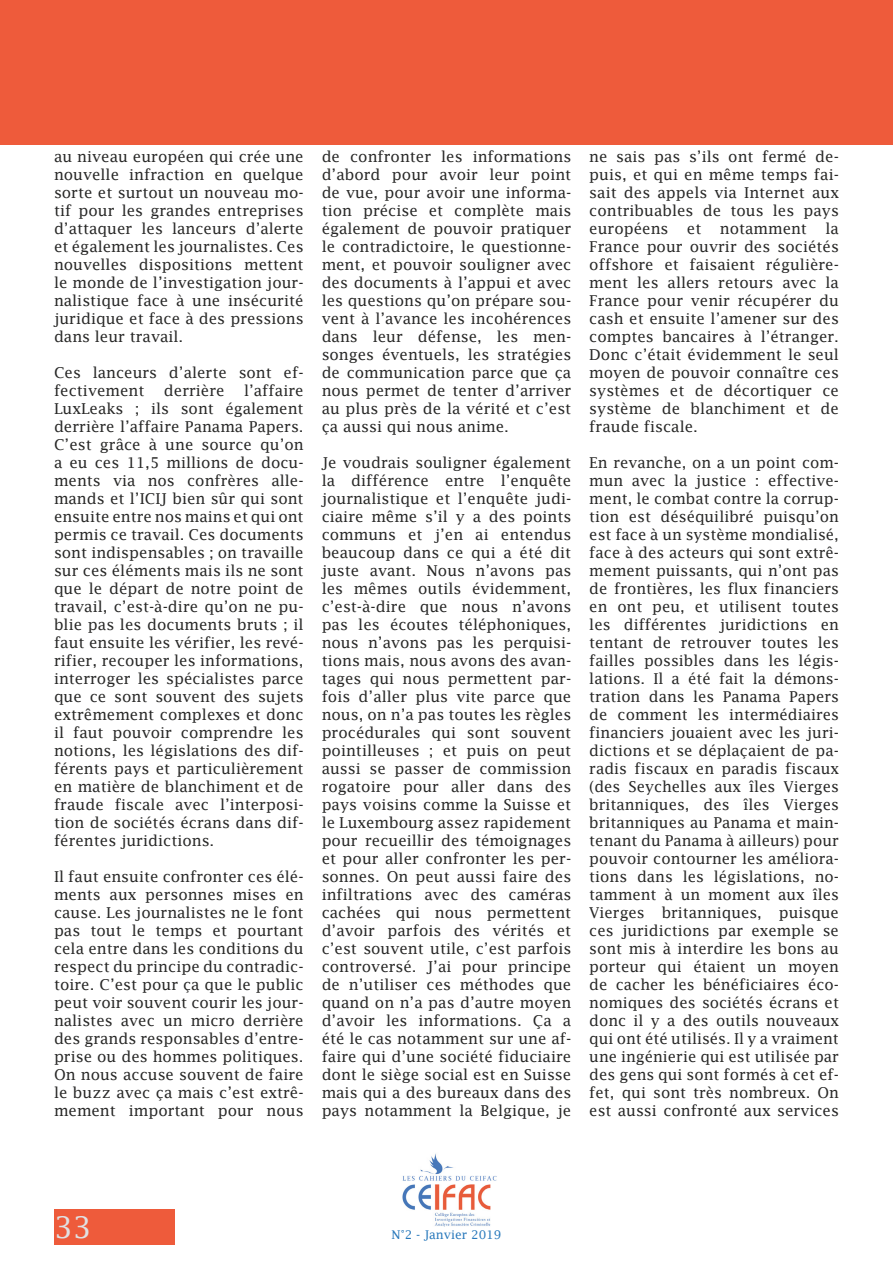
<style>
.page{position:relative;width:893px;height:1263px;background:#fff}
.page>*{position:absolute;margin:0;border:0;box-sizing:border-box;transform-origin:0 0}
.t1{font:30px "Lucida Fax";color:#e0e1e3}
.CORPS{font:15px/18px "Lucida Fax";color:#272726;text-align:justify}
.t2{font:12px "Lucida Fax";color:#2778bb}
</style>
<div class="page">
<div style="left:54px;top:1209px;width:120px;height:35px;background:#ee5b3b"></div>
<div style="left:0;top:0;width:893px;height:145px;background:#ee5b3b"></div>
<img style="left:402px;top:1153px;width:95px;height:73px">
<p class="CORPS" style="left:54px;top:147px;width:251px">au niveau européen qui crée une nouvelle infraction en quelque sorte et surtout un nouveau mo&shy;tif pour les grandes entreprises d’attaquer les lanceurs d’alerte et également les journalistes. Ces nouvelles dispositions mettent le monde de l’investigation jour&shy;nalistique face à une insécurité juridique et face à des pressions dans leur travail.</p>
<p class="CORPS" style="left:54px;top:363px;width:251px">Ces lanceurs d’alerte sont ef&shy;fectivement</p>
<p class="CORPS" style="left:54px;top:381px;width:251px;text-indent:190px">l’affaire LuxLeaks ; ils sont également derrière l’affaire Panama Papers.<br>C’est grâce à une source qu’on a eu ces 11,5 millions de docu&shy;ments via nos confrères alle&shy;mands et l’ICIJ bien sûr qui sont ensuite entre nos mains et qui ont permis ce travail. Ces documents sont indispensables ; on travaille sur ces éléments mais ils ne sont que le départ de notre point de travail, c’est-à-dire qu’on ne pu&shy;blie pas les documents bruts ; il faut ensuite les vérifier, les revé&shy;rifier, recouper les informations, interroger les spécialistes parce que ce sont souvent des sujets extrêmement complexes et donc il faut pouvoir comprendre les notions, les législations des dif&shy;férents pays et particulièrement en matière de blanchiment et de fraude fiscale avec l’interposi&shy;tion de sociétés écrans dans dif&shy;férentes juridictions.</p>
<p class="CORPS" style="left:54px;top:867px;width:251px">Il faut ensuite confronter ces élé&shy;ments aux personnes mises en cause. Les journalistes ne le font pas tout le temps et pourtant cela entre dans les conditions du respect du principe du contradic&shy;toire. C’est pour ça que le public peut voir souvent courir les jour&shy;nalistes avec un micro derrière des grands responsables d’entre&shy;prise ou des hommes politiques.<br>On nous accuse souvent de faire le buzz avec ça mais c’est extrê&shy;mement important pour nous</p>
<p class="CORPS" style="left:164px;top:381px;width:62px">derrière</p>
<p class="CORPS" style="left:322px;top:147px;width:251px">de confronter les informations d’abord pour avoir leur point de vue, pour avoir une informa&shy;tion précise et complète mais également de pouvoir pratiquer le contradictoire, le questionne&shy;ment, et pouvoir souligner avec des documents à l’appui et avec les questions qu’on prépare sou&shy;vent à l’avance les incohérences dans leur défense, les men&shy;songes éventuels, les stratégies de communication parce que ça nous permet de tenter d’arriver au plus près de la vérité et c’est ça aussi qui nous anime.</p>
<p class="CORPS" style="left:322px;top:453px;width:251px">Je voudrais souligner également la différence entre l’enquête journalistique et l’enquête judi&shy;ciaire même s’il y a des points communs et j’en ai entendus beaucoup dans ce qui a été dit juste avant. Nous n’avons pas les mêmes outils évidemment, c’est-à-dire que nous n’avons pas les écoutes téléphoniques, nous n’avons pas les perquisi&shy;tions mais, nous avons des avan&shy;tages qui nous permettent par&shy;fois d’aller plus vite parce que nous, on n’a pas toutes les règles procédurales qui sont souvent pointilleuses ; et puis on peut aussi se passer de commission rogatoire pour aller dans des pays voisins comme la Suisse et le Luxembourg assez rapidement pour recueillir des témoignages et pour aller confronter les per&shy;sonnes. On peut aussi faire des infiltrations avec des caméras cachées qui nous permettent d’avoir parfois des vérités et c’est souvent utile, c’est parfois controversé. J’ai pour principe de n’utiliser ces méthodes que quand on n’a pas d’autre moyen d’avoir les informations. Ça a été le cas notamment sur une af&shy;faire qui d’une société fiduciaire dont le siège social est en Suisse mais qui a des bureaux dans des pays notamment la Belgique, je</p>
<p class="CORPS" style="left:589px;top:147px;width:251px">ne sais pas s’ils ont fermé de&shy;puis, et qui en même temps fai&shy;sait des appels via Internet aux contribuables de tous les pays européens et notamment la France pour ouvrir des sociétés offshore et faisaient régulière&shy;ment les allers retours avec la France pour venir récupérer du cash et ensuite l’amener sur des comptes bancaires à l’étranger.<br>Donc c’était évidemment le seul moyen de pouvoir connaître ces systèmes et de décortiquer ce système de blanchiment et de fraude fiscale.</p>
<p class="CORPS" style="left:589px;top:453px;width:251px">En revanche, on a un point com&shy;mun avec la justice : effective&shy;ment, le combat contre la corrup&shy;tion est déséquilibré puisqu’on est face à un système mondialisé, face à des acteurs qui sont extrê&shy;mement puissants, qui n’ont pas de frontières, les flux financiers en ont peu, et utilisent toutes les différentes juridictions en tentant de retrouver toutes les failles possibles dans les légis&shy;lations. Il a été fait la démons&shy;tration dans les Panama Papers de comment les intermédiaires financiers jouaient avec les juri&shy;dictions et se déplaçaient de pa&shy;radis fiscaux en paradis fiscaux (des Seychelles aux îles Vierges britanniques, des îles Vierges britanniques au Panama et main&shy;tenant du Panama à ailleurs) pour pouvoir contourner les améliora&shy;tions dans les législations, no&shy;tamment à un moment aux îles Vierges britanniques, puisque ces juridictions par exemple se sont mis à interdire les bons au porteur qui étaient un moyen de cacher les bénéficiaires éco&shy;nomiques des sociétés écrans et donc il y a des outils nouveaux qui ont été utilisés. Il y a vraiment une ingénierie qui est utilisée par des gens qui sont formés à cet ef&shy;fet, qui sont très nombreux. On est aussi confronté aux services</p>
<h1 class="t1" style="left:54px;top:1210px;width:39px">33</h1>
<p class="t2" style="left:391px;top:1227px;width:111px">N°2 - Janvier 2019</p>
</div>
